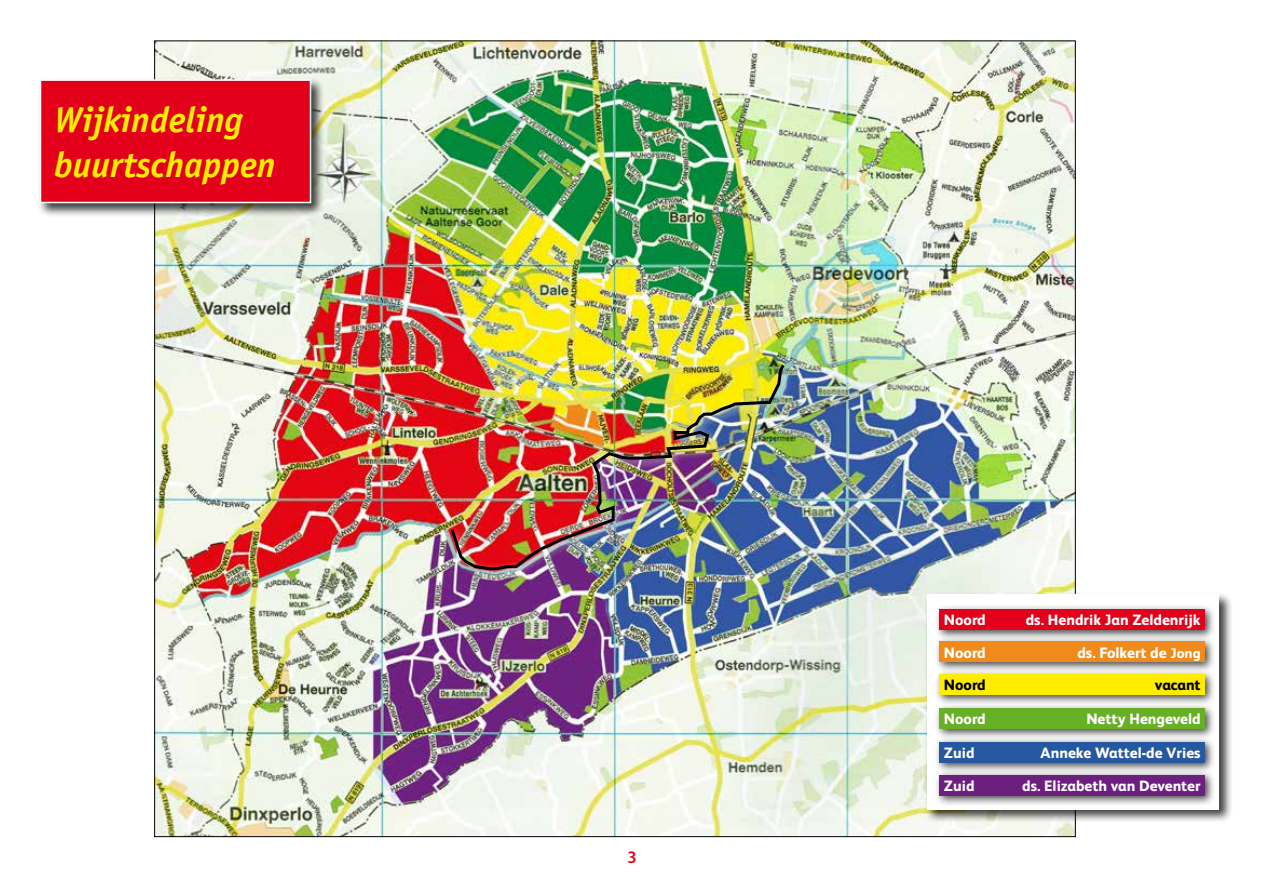
<style>
.page{position:relative;width:1263px;height:893px;background:#fff}
.page>*{position:absolute;margin:0;border:0;box-sizing:border-box;transform-origin:0 0}
.t1{font:italic 700 36px/45px "Officina Sans Std";color:#ffed00}
.t2{font:700 16.5px "FS Albert";color:#e2001a}
.t3{font:800 15px "FS Albert";color:#fff}
.t4{font:800 15px "FS Albert";color:#000}
.s1{font-size:13.95px}
</style>
<div class="page">
<img style="left:156px;top:43px;width:918px;height:792px">
<div style="left:447px;top:360px;width:348px;height:221px;background:#fff;opacity:.75"></div>
<img style="left:448px;top:361px;width:339px;height:211px">
<div style="left:924px;top:592px;width:309px;height:231px;background:#000;opacity:.75"></div>
<div style="left:927px;top:594px;width:292px;height:215px;background:#fff"></div>
<div style="left:934px;top:703px;width:282px;height:37px;background:#000;opacity:.75"></div>
<div style="left:940px;top:708px;width:265px;height:21px;background:#67af24"></div>
<div style="left:934px;top:669px;width:282px;height:37px;background:#000;opacity:.75"></div>
<div style="left:940px;top:674px;width:265px;height:21px;background:#ffed00"></div>
<div style="left:934px;top:736px;width:282px;height:37px;background:#000;opacity:.75"></div>
<div style="left:940px;top:742px;width:265px;height:20px;background:#2558a1"></div>
<div style="left:934px;top:770px;width:282px;height:36px;background:#000;opacity:.75"></div>
<div style="left:940px;top:775px;width:265px;height:20px;background:#6d1f80"></div>
<div style="left:934px;top:636px;width:282px;height:37px;background:#000;opacity:.75"></div>
<div style="left:940px;top:641px;width:265px;height:21px;background:#f08a1a"></div>
<div style="left:934px;top:604px;width:282px;height:36px;background:#000;opacity:.75"></div>
<div style="left:940px;top:609px;width:265px;height:20px;background:#e2001a"></div>
<div style="left:38px;top:77px;width:287px;height:141px;background:#000;opacity:.75"></div>
<div style="left:40px;top:80px;width:270px;height:122px;background:#e2001a"></div>
<div style="left:40px;top:79px;width:271px;height:124px;border:2px solid #fff"></div>
<h1 class="t1" style="left:54px;top:97px;width:223px">Wijkindeling buurtschappen</h1>
<p class="t2" style="left:627px;top:846px;width:11px">3</p>
<p class="t3" style="left:944px;top:609px;width:43px">Noord</p>
<p class="t3" style="left:1026px;top:609px;width:176px">ds. Hendrik Jan Zeldenrijk</p>
<p class="t3" style="left:944px;top:641px;width:43px">Noord</p>
<p class="t3" style="left:1077px;top:641px;width:125px">ds. Folkert de <span class="s1">Jong</span></p>
<p class="t4" style="left:944px;top:674px;width:43px">Noord</p>
<p class="t4" style="left:1155px;top:674px;width:47px">vacant</p>
<p class="t3" style="left:944px;top:708px;width:43px">Noord</p>
<p class="t3" style="left:1086px;top:708px;width:116px">Netty Hengeveld</p>
<p class="t3" style="left:944px;top:742px;width:32px">Zuid</p>
<p class="t3" style="left:1041px;top:742px;width:162px">Anneke Wattel-de Vries</p>
<p class="t3" style="left:944px;top:775px;width:32px">Zuid</p>
<p class="t3" style="left:1022px;top:775px;width:180px">ds. Elizabeth van Deventer</p>
</div>
